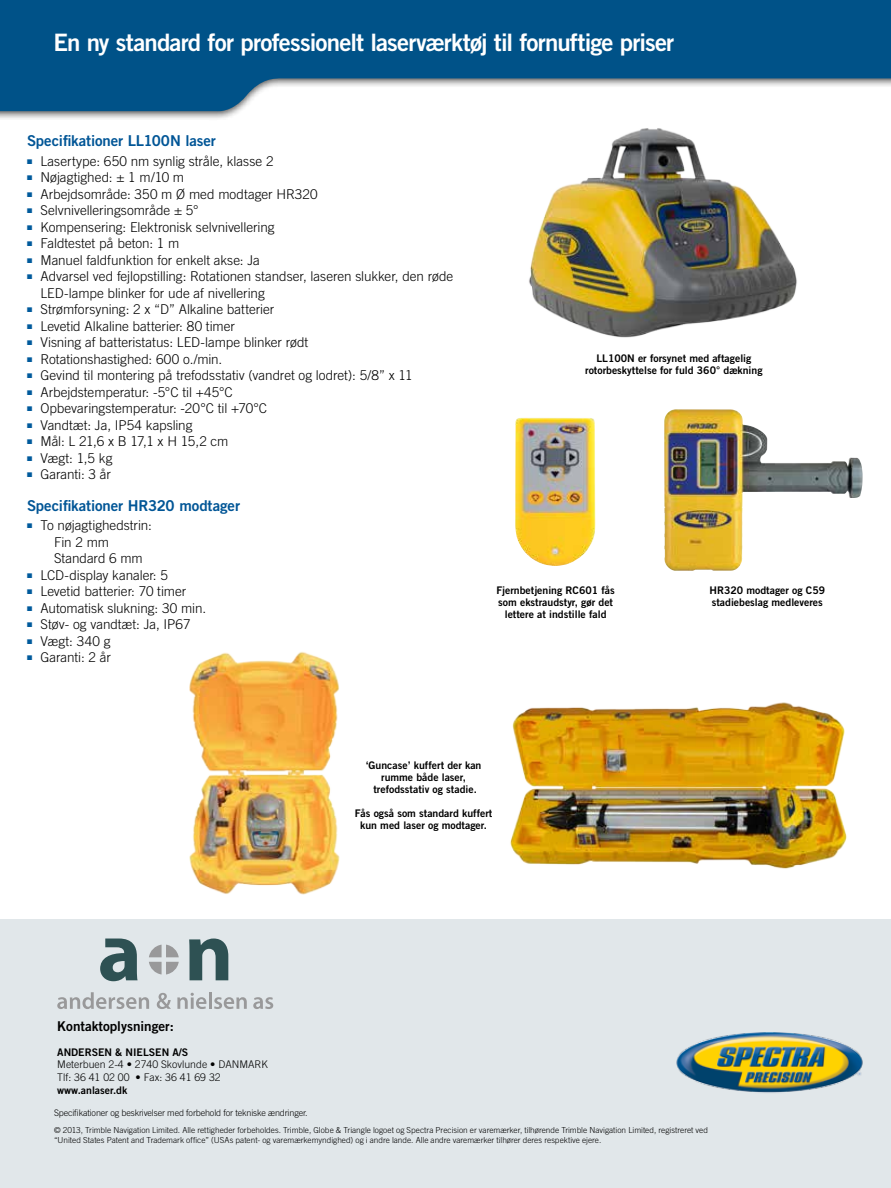
<style>
.page{position:relative;width:891px;height:1188px;background:#fff}
.page>*{position:absolute;margin:0;border:0;box-sizing:border-box;transform-origin:0 0}
.t1{font:24px "Trade Gothic LT Std Bd 2";letter-spacing:-.035em;color:#fff}
.t2{font:15px "Trade Gothic LT Std Bd 2";letter-spacing:-.005em;color:#005596}
.t3{font:300 13.5px/16.5px "Trade Gothic LT Std";letter-spacing:-.005em;color:#000}
.t4{font:300 13.5px "Trade Gothic LT Std";letter-spacing:-.025em;color:#000}
.t5{font:13.5px "Trade Gothic LT Std Bd 2";color:#000}
.t6{font:10.5px/12px "Trade Gothic LT Std Bd 2";color:#000;text-align:center}
.t7{font:300 10.5px/12.6px "Trade Gothic LT Std";color:#000}
.t8{font:300 9px "Trade Gothic LT Std";letter-spacing:-.015em;color:#000}
.t9{font:300 8.25px/9.9px "Trade Gothic LT Std";color:#000}
.s1{color:#005a9c}
</style>
<div class="page">
<div style="left:0;top:919px;width:891px;height:269px;background:#e1e7ea"></div>
<div style="left:0;top:0;width:891px;height:121px;background:#000;opacity:.75"></div>
<svg style="left:0;top:0;width:891px;height:113px;fill:#005288"></svg>
<img style="left:676px;top:1032px;width:187px;height:61px">
<img style="left:515px;top:418px;width:81px;height:148px">
<img style="left:189px;top:651px;width:151px;height:244px">
<img style="left:664px;top:409px;width:199px;height:162px">
<svg style="left:149px;top:945px;width:30px;height:30px"></svg>
<svg style="left:100px;top:939px;width:38px;height:42px"></svg>
<svg style="left:189px;top:939px;width:39px;height:41px"></svg>
<svg style="left:57px;top:992px;width:92px;height:17px"></svg>
<svg style="left:157px;top:993px;width:14px;height:16px"></svg>
<svg style="left:177px;top:993px;width:29px;height:16px"></svg>
<hr style="left:209px;top:992px;width:3px;height:17px;background:#99999a">
<svg style="left:214px;top:997px;width:33px;height:12px"></svg>
<svg style="left:253px;top:997px;width:20px;height:12px"></svg>
<img style="left:510px;top:702px;width:337px;height:167px">
<img style="left:519px;top:113px;width:288px;height:225px">
<h1 class="t1" style="left:53px;top:28px;width:622px">En ny standard for professionelt laserværktøj til fornuftige priser</h1>
<p class="t2" style="left:27px;top:131px;width:190px">Specifikationer LL100N laser</p>
<p class="t3" style="left:27px;top:152px;width:248px"><span class="s1">■</span> Lasertype: 650 nm synlig stråle, klasse 2</p>
<p class="t3" style="left:27px;top:169px;width:159px"><span class="s1">■</span> Nøjagtighed: ± 1 m/10 m</p>
<p class="t3" style="left:27px;top:185px;width:292px"><span class="s1">■</span> Arbejdsområde: 350 m Ø med modtager HR320</p>
<p class="t3" style="left:27px;top:202px;width:173px"><span class="s1">■</span> Selvnivelleringsområde ± 5°</p>
<p class="t3" style="left:27px;top:218px;width:249px"><span class="s1">■</span> Kompensering: Elektronisk selvnivellering</p>
<p class="t3" style="left:27px;top:235px;width:154px"><span class="s1">■</span> Faldtestet på beton: 1 m</p>
<p class="t3" style="left:27px;top:251px;width:235px"><span class="s1">■</span> Manuel faldfunktion for enkelt akse: Ja</p>
<p class="t3" style="left:40px;top:268px;width:414px;text-indent:-13px"><span class="s1">■</span> Advarsel ved fejlopstilling: Rotationen standser, laseren slukker, den røde<br>LED-lampe blinker for ude af nivellering</p>
<p class="t3" style="left:27px;top:301px;width:249px"><span class="s1">■</span> Strømforsyning: 2 x “D” Alkaline batterier</p>
<p class="t3" style="left:27px;top:317px;width:209px"><span class="s1">■</span> Levetid Alkaline batterier: 80 timer</p>
<p class="t3" style="left:27px;top:334px;width:283px"><span class="s1">■</span> Visning af batteristatus: LED-lampe blinker rødt</p>
<p class="t3" style="left:27px;top:350px;width:197px"><span class="s1">■</span> Rotationshastighed: 600 o./min.</p>
<p class="t3" style="left:27px;top:367px;width:387px"><span class="s1">■</span> Gevind til montering på trefodsstativ (vandret og lodret): 5/8” x 11</p>
<p class="t3" style="left:27px;top:383px;width:207px"><span class="s1">■</span> Arbejdstemperatur: -5°C til +45°C</p>
<p class="t3" style="left:27px;top:400px;width:242px"><span class="s1">■</span> Opbevaringstemperatur: -20°C til +70°C</p>
<p class="t3" style="left:27px;top:416px;width:167px"><span class="s1">■</span> Vandtæt: Ja, IP54 kapsling</p>
<p class="t4" style="left:27px;top:433px;width:203px"><span class="s1">■</span> Mål: L 21,6 x B 17,1 x H 15,2 cm</p>
<p class="t3" style="left:27px;top:449px;width:87px"><span class="s1">■</span> Vægt: 1,5 kg</p>
<p class="t3" style="left:27px;top:466px;width:85px"><span class="s1">■</span> Garanti: 3 år</p>
<p class="t2" style="left:27px;top:496px;width:215px">Specifikationer HR320 modtager</p>
<p class="t3" style="left:54px;top:517px;width:99px;text-indent:-27px"><span class="s1">■</span> To nøjagtighedstrin:<br>Fin 2 mm<br>Standard 6 mm</p>
<p class="t3" style="left:27px;top:567px;width:142px"><span class="s1">■</span> LCD-display kanaler: 5</p>
<p class="t3" style="left:27px;top:583px;width:161px"><span class="s1">■</span> Levetid batterier: 70 timer</p>
<p class="t3" style="left:27px;top:600px;width:181px"><span class="s1">■</span> Automatisk slukning: 30 min.</p>
<p class="t3" style="left:27px;top:616px;width:165px"><span class="s1">■</span> Støv- og vandtæt: Ja, IP67</p>
<p class="t3" style="left:27px;top:633px;width:85px"><span class="s1">■</span> Vægt: 340 g</p>
<p class="t3" style="left:27px;top:649px;width:85px"><span class="s1">■</span> Garanti: 2 år</p>
<p class="t6" style="left:585px;top:352px;width:179px">LL100N er forsynet med aftagelig rotorbeskyttelse for fuld 360° dækning</p>
<p class="t6" style="left:496px;top:584px;width:120px">Fjernbetjening RC601 fås som ekstraudstyr, gør det lettere at indstille fald</p>
<p class="t6" style="left:709px;top:584px;width:117px;text-align:left">HR320 modtager og C59 stadiebeslag medleveres</p>
<p class="t5" style="left:57px;top:1017px;width:118px">Kontaktoplysninger:</p>
<p class="t6" style="left:57px;top:1046px;width:132px">ANDERSEN &amp; NIELSEN A/S</p>
<p class="t7" style="left:57px;top:1058px;width:212px">Meterbuen 2-4 • 2740 Skovlunde • DANMARK<br>Tlf: 36 41 02 00 • Fax: 36 41 69 32</p>
<p class="t6" style="left:57px;top:1084px;width:72px">www.anlaser.dk</p>
<p class="t6" style="left:366px;top:759px;width:117px">‘Guncase’ kuffert der kan rumme både laser, trefodsstativ og stadie.</p>
<p class="t6" style="left:355px;top:807px;width:139px">Fås også som standard kuffert kun med laser og modtager.</p>
<p class="t8" style="left:54px;top:1108px;width:255px">Specifikationer og beskrivelser med forbehold for tekniske ændringer.</p>
<p class="t9" style="left:54px;top:1125px;width:656px">© 2013, Trimble Navigation Limited. Alle rettigheder forbeholdes. Trimble, Globe &amp; Triangle logoet og Spectra Precision er varemærker, tilhørende Trimble Navigation Limited, registreret ved “United States Patent and Trademark office” (USAs patent- og varemærkemyndighed) og i andre lande. Alle andre varemærker tilhører deres respektive ejere.</p>
</div>
